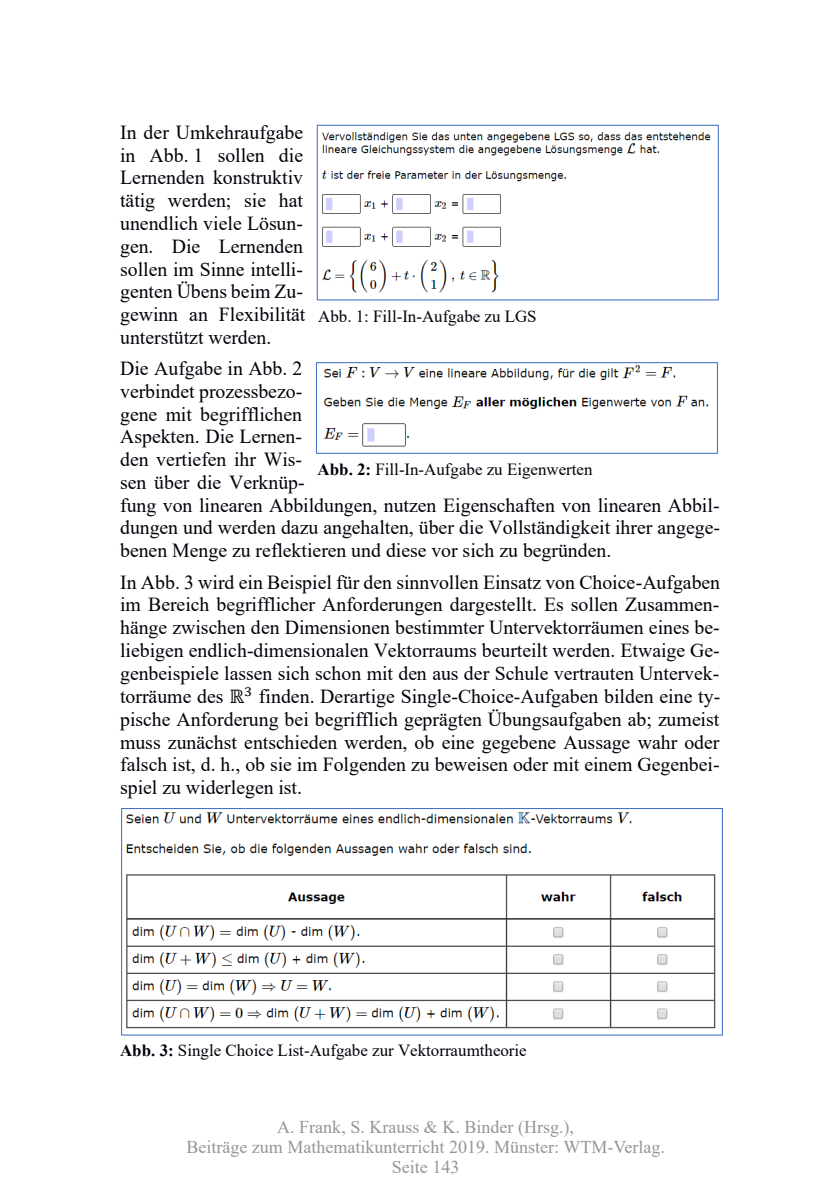
<style>
.page{position:relative;width:840px;height:1191px;background:#fff}
.page>*{position:absolute;margin:0;border:0;box-sizing:border-box;transform-origin:0 0}
.t1{font:19.8px/22.8px "Times New Roman";color:#00000a}
.t2{font:18px/20px "Times New Roman";color:#939598;text-align:center}
.t3{font:17px "Times New Roman";color:#00000a}
.s1{font-family:"Cambria Math"}
.s2{font-weight:700}
</style>
<div class="page">
<img style="left:126px;top:812px;width:590px;height:217px">
<div style="left:121px;top:808px;width:601px;height:227px;border:1px solid #4472c4"></div>
<img style="left:323px;top:365px;width:386px;height:82px">
<div style="left:316px;top:362px;width:401px;height:92px;border:1px solid #4472c4"></div>
<img style="left:321px;top:132px;width:390px;height:161px">
<div style="left:316px;top:125px;width:402px;height:175px;border:1px solid #4472c4"></div>
<p class="t1" style="left:120px;top:120px;width:187px">In der Umkehraufgabe in Abb. 1 sollen die<br>Lernenden konstruktiv tätig werden; sie hat unendlich viele Lösun&shy;gen. Die Lernenden sollen im Sinne intelli&shy;genten Übens beim Zu&shy;gewinn an Flexibilität unterstützt werden.</p>
<p class="t1" style="left:120px;top:356px;width:601px">Die Aufgabe in Abb. 2<br>verbindet prozessbezo-<br>gene mit begrifflichen<br>Aspekten. Die Lernen-<br>den vertiefen ihr Wis-<br>sen über die Verknüp-<br>fung von linearen Abbildungen, nutzen Eigenschaften von linearen Abbil&shy;dungen und werden dazu angehalten, über die Vollständigkeit ihrer angege&shy;benen Menge zu reflektieren und diese vor sich zu begründen.</p>
<p class="t1" style="left:120px;top:570px;width:601px;text-align:justify">In Abb. 3 wird ein Beispiel für den sinnvollen Einsatz von Choice-Aufgaben im Bereich begrifflicher Anforderungen dargestellt. Es sollen Zusammen&shy;hänge zwischen den Dimensionen bestimmter Untervektorräumen eines be&shy;liebigen endlich-dimensionalen Vektorraums beurteilt werden. Etwaige Ge&shy;genbeispiele lassen sich schon mit den aus der Schule vertrauten Untervek&shy;torräume des <span class="s1">ℝ</span><sup>3</sup> finden. Derartige Single-Choice-Aufgaben bilden eine ty&shy;pische Anforderung bei begrifflich geprägten Übungsaufgaben ab; zumeist muss zunächst entschieden werden, ob eine gegebene Aussage wahr oder falsch ist, d. h., ob sie im Folgenden zu beweisen oder mit einem Gegenbei&shy;spiel zu widerlegen ist.</p>
<p class="t3" style="left:318px;top:304px;width:220px">Abb. 1: Fill-In-Aufgabe zu LGS</p>
<p class="t3" style="left:317px;top:457px;width:276px"><span class="s2">Abb. 2:</span> Fill-In-Aufgabe zu Eigenwerten</p>
<p class="t3" style="left:120px;top:1038px;width:408px"><span class="s2">Abb. 3:</span> Single Choice List-Aufgabe zur Vektorraumtheorie</p>
<p class="t2" style="left:186px;top:1116px;width:480px">A. Frank, S. Krauss &amp; K. Binder (Hrsg.),<br>Beiträge zum Mathematikunterricht 2019. Münster: WTM-Verlag.<br>Seite 143</p>
</div>
